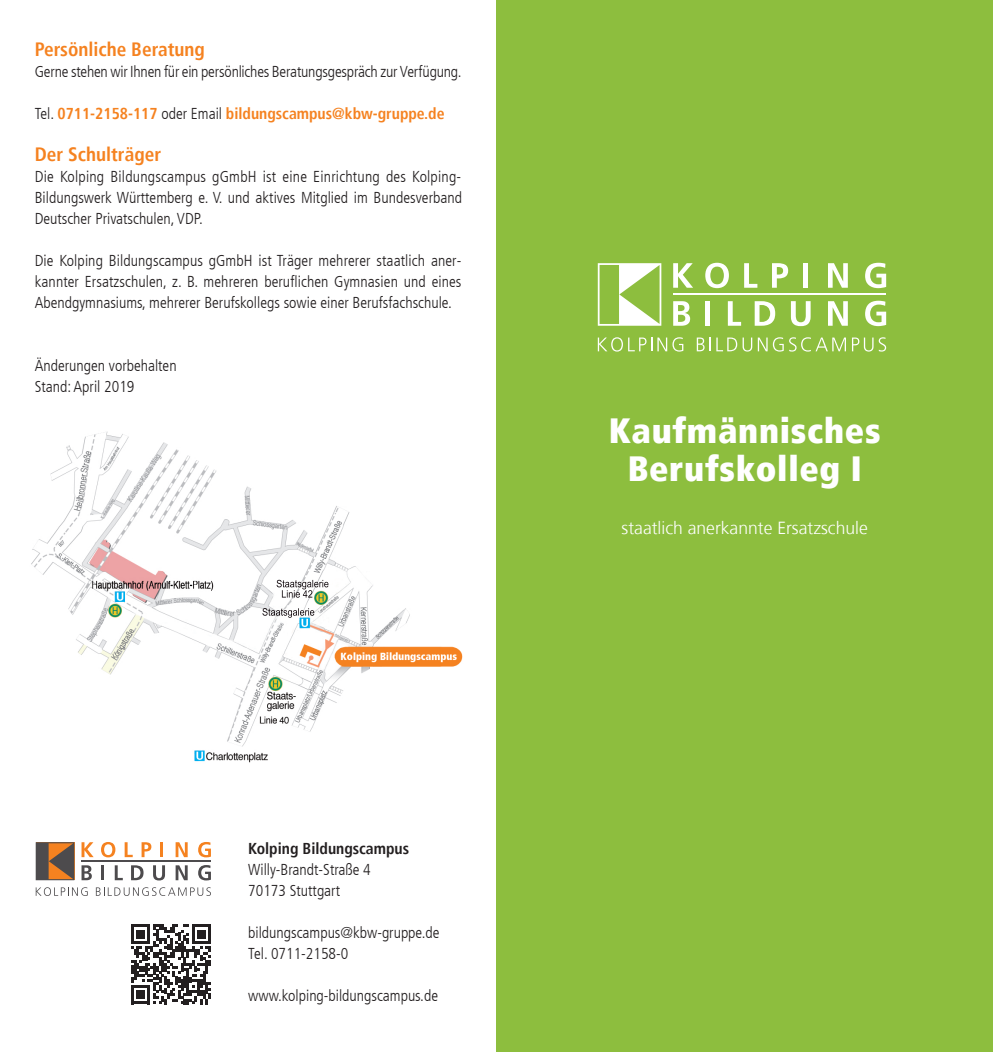
<style>
.page{position:relative;width:993px;height:1052px;background:#fff}
.page>*{position:absolute;margin:0;border:0;box-sizing:border-box;transform-origin:0 0}
.t1{font:900 condensed 35px/38.5px "Frutiger LT";letter-spacing:.02em;color:#fff;text-align:center}
.t2{font:19.25px "KBW S Condensed Bold";color:#f58220}
.t3{font:17.5px "KBW S Regular";color:#fff}
.t4{font:300 condensed 15.75px/21px "Frutiger LT";color:#231f20}
.t5{font:15.75px "KBW S Condensed Bold";color:#f58220}
.t6{font:15.75px "KBW S Condensed Bold";color:#231f20}
.s1{font-family:"Frutiger LT";font-weight:300;font-stretch:condensed;color:#231f20}
</style>
<div class="page">
<div style="left:496px;top:0;width:496px;height:1052px;background:#8dbe3e"></div>
<svg style="left:597px;top:337px;width:25px;height:14px"></svg>
<svg style="left:628px;top:337px;width:55px;height:14px"></svg>
<svg style="left:696px;top:337px;width:149px;height:14px"></svg>
<svg style="left:852px;top:337px;width:33px;height:14px"></svg>
<svg style="left:673px;top:263px;width:20px;height:25px"></svg>
<svg style="left:705px;top:263px;width:23px;height:25px"></svg>
<svg style="left:772px;top:263px;width:15px;height:25px"></svg>
<div style="left:802px;top:263px;width:5px;height:25px;background:#fff"></div>
<svg style="left:828px;top:263px;width:19px;height:25px"></svg>
<svg style="left:865px;top:263px;width:20px;height:25px"></svg>
<svg style="left:744px;top:263px;width:13px;height:25px"></svg>
<svg style="left:673px;top:301px;width:17px;height:25px"></svg>
<div style="left:704px;top:301px;width:5px;height:25px;background:#fff"></div>
<svg style="left:754px;top:301px;width:21px;height:25px"></svg>
<svg style="left:790px;top:301px;width:20px;height:25px"></svg>
<svg style="left:828px;top:301px;width:19px;height:25px"></svg>
<svg style="left:865px;top:301px;width:20px;height:25px"></svg>
<svg style="left:727px;top:301px;width:13px;height:25px"></svg>
<hr style="left:673px;top:293px;width:212px;height:2px;background:#fff">
<svg style="left:597px;top:263px;width:64px;height:63px"></svg>
<svg style="left:81px;top:842px;width:13px;height:15px"></svg>
<svg style="left:101px;top:842px;width:14px;height:15px"></svg>
<svg style="left:141px;top:842px;width:10px;height:15px"></svg>
<hr style="left:160px;top:842px;width:3px;height:15px;background:#f58220">
<svg style="left:175px;top:842px;width:13px;height:15px"></svg>
<svg style="left:198px;top:842px;width:13px;height:15px"></svg>
<svg style="left:125px;top:842px;width:8px;height:15px"></svg>
<svg style="left:81px;top:865px;width:11px;height:15px"></svg>
<hr style="left:101px;top:865px;width:3px;height:15px;background:#4d4b4d">
<svg style="left:131px;top:865px;width:12px;height:15px"></svg>
<svg style="left:153px;top:865px;width:12px;height:15px"></svg>
<svg style="left:175px;top:865px;width:13px;height:15px"></svg>
<svg style="left:198px;top:865px;width:13px;height:15px"></svg>
<svg style="left:115px;top:865px;width:8px;height:15px"></svg>
<hr style="left:81px;top:860px;width:130px;height:1px;background:#4d4b4d">
<svg style="left:36px;top:842px;width:38px;height:38px"></svg>
<svg style="left:36px;top:887px;width:52px;height:9px"></svg>
<svg style="left:96px;top:887px;width:115px;height:9px"></svg>
<svg style="left:131px;top:924px;width:80px;height:80px"></svg>
<img style="left:31px;top:431px;width:432px;height:332px">
<p class="t2" style="left:35px;top:38px;width:172px">Persönliche Beratung</p>
<p class="t4" style="left:35px;top:61px;width:428px">Gerne stehen wir Ihnen für ein persönliches Beratungsgespräch zur Verfügung.</p>
<p class="t5" style="left:35px;top:104px;width:411px"><span class="s1">Tel.</span> 0711-2158-117 <span class="s1">oder Email</span> bildungscampus@kbw-gruppe.de</p>
<p class="t2" style="left:35px;top:143px;width:128px">Der Schulträger</p>
<p class="t4" style="left:35px;top:166px;width:428px;text-align:justify">Die Kolping Bildungscampus gGmbH ist eine Einrichtung des Kolping-Bildungswerk Württemberg e. V. und aktives Mitglied im Bundesverband Deutscher Privatschulen, VDP.</p>
<p class="t4" style="left:35px;top:250px;width:428px;text-align:justify">Die Kolping Bildungscampus gGmbH ist Träger mehrerer staatlich aner&shy;kannter Ersatzschulen, z. B. mehreren beruflichen Gymnasien und eines Abendgymnasiums, mehrerer Berufskollegs sowie einer Berufsfachschule.</p>
<p class="t4" style="left:35px;top:355px;width:143px">Änderungen vorbehalten<br>Stand: April 2019</p>
<p class="t6" style="left:248px;top:839px;width:162px">Kolping Bildungscampus</p>
<p class="t4" style="left:248px;top:859px;width:124px">Willy-Brandt-Straße 4<br>70173 Stuttgart</p>
<p class="t4" style="left:248px;top:922px;width:193px">bildungscampus@kbw-gruppe.de<br>Tel. 0711-2158-0</p>
<p class="t4" style="left:248px;top:985px;width:191px">www.kolping-bildungscampus.de</p>
<h1 class="t1" style="left:608px;top:411px;width:273px">Kaufmännisches<br>Berufskolleg I</h1>
<p class="t3" style="left:621px;top:518px;width:247px">staatlich anerkannte Ersatzschule</p>
</div>
